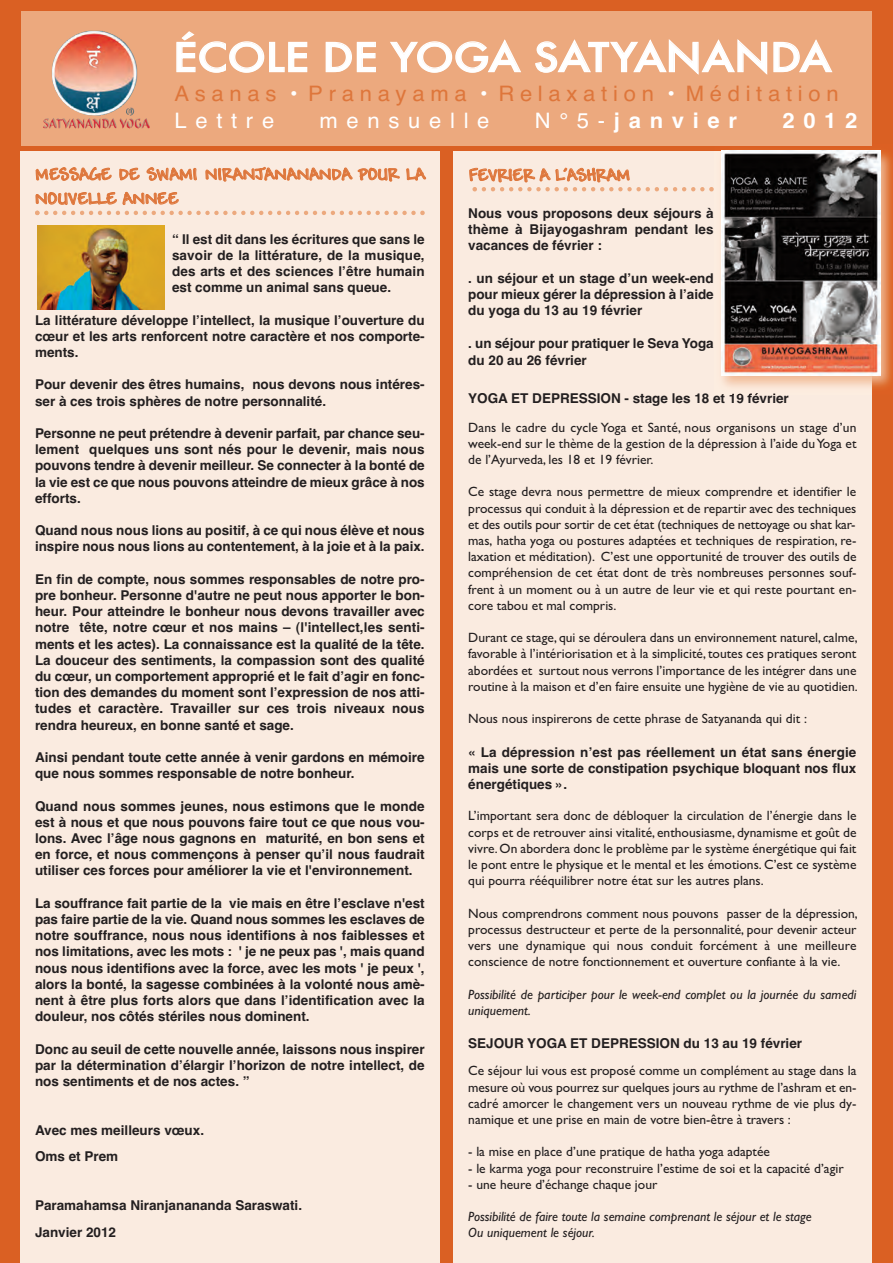
<style>
.page{position:relative;width:893px;height:1263px;background:#da6023}
.page>*{position:absolute;margin:0;border:0;box-sizing:border-box;transform-origin:0 0}
.t1{font:500 38.7px "Futura";letter-spacing:-.005em;color:#fff;scale:1.11 1}
.t2{font:21.3px/27px "Helvetica";letter-spacing:.26em;color:#de763b}
.t3{font:700 21.3px "Helvetica";letter-spacing:.395em;color:#fff}
.t4{font:21.3px "Helvetica";letter-spacing:.395em;color:#fff}
.t5{font:700 18px/24.3px "Andy";color:#de763b}
.t6{font:700 13.5px/16.2px "Helvetica";color:#231f20;text-align:justify}
.t7{font:13.5px/16.2px "Gill Sans";color:#231f20;text-align:justify}
.t8{font:italic 13.5px/16.2px "Gill Sans";color:#231f20}
.s1{color:#fff}
.s2{font-weight:400}
</style>
<div class="page">
<div style="left:20px;top:151px;width:420px;height:1112px;background:#faebe0"></div>
<svg style="left:35px;top:211px;width:390px;height:4px"></svg>
<div style="left:21px;top:11px;width:851px;height:135px;background:#eca97e"></div>
<img style="left:43px;top:31px;width:94px;height:97px">
<div style="left:453px;top:152px;width:418px;height:1111px;background:#faebe0"></div>
<svg style="left:472px;top:187px;width:242px;height:4px"></svg>
<img style="left:714px;top:150px;width:178px;height:244px">
<img style="left:714px;top:152px;width:157px;height:242px">
<img style="left:721px;top:151px;width:159px;height:225px">
<img style="left:37px;top:226px;width:128px;height:83px">
<h1 class="t1" style="left:173px;top:36px;width:595px">ÉCOLE DE YOGA SATYANANDA</h1>
<h2 class="t2" style="left:174px;top:80px;width:666px">Asanas <span class="s1">•</span> Pranayama <span class="s1">•</span> Relaxation <span class="s1">•</span> Méditation<br><span class="s1">Lettre</span></h2>
<h2 class="t4" style="left:320px;top:108px;width:171px">mensuelle</h2>
<h2 class="t3" style="left:535px;top:108px;width:204px"><span class="s2">N°5-</span>janvier</h2>
<h2 class="t3" style="left:782px;top:108px;width:77px">2012</h2>
<h3 class="t5" style="left:469px;top:162px;width:163px">FEVRIER A L’ASHRAM</h3>
<p class="t6" style="left:468px;top:205px;width:247px">Nous vous proposons deux séjours à thème à Bijayogashram pendant les vacances de février :</p>
<p class="t6" style="left:468px;top:270px;width:247px">. un séjour et un stage dʼun week-end pour mieux gérer la dépression à lʼaide du yoga du 13 au 19 février</p>
<p class="t6" style="left:468px;top:334px;width:247px;line-height:17.4px">. un séjour pour pratiquer le Seva Yoga du 20 au 26 février</p>
<p class="t6" style="left:468px;top:391px;width:322px">YOGA ET DEPRESSION - stage les 18 et 19 février</p>
<p class="t7" style="left:468px;top:419px;width:390px">Dans le cadre du cycle Yoga et Santé, nous organisons un stage d’un week-end sur le thème de la gestion de la dépression à l’aide duYoga et de l’Ayurveda, les 18 et 19 février.</p>
<p class="t7" style="left:468px;top:484px;width:390px">Ce stage devra nous permettre de mieux comprendre et identifier le processus qui conduit à la dépression et de repartir avec des techniques et des outils pour sortir de cet état (techniques de nettoyage ou shat kar&shy;mas, hatha yoga ou postures adaptées et techniques de respiration, re&shy;laxation et méditation). C’est une opportunité de trouver des outils de compréhension de cet état dont de très nombreuses personnes souf&shy;frent à un moment ou à un autre de leur vie et qui reste pourtant en&shy;core tabou et mal compris.</p>
<p class="t7" style="left:468px;top:629px;width:391px">Durant ce stage, qui se déroulera dans un environnement naturel, calme, favorable à l’intériorisation et à la simplicité,toutes ces pratiques seront abordées et surtout nous verrons l’importance de les intégrer dans une routine à la maison et d’en faire ensuite une hygiène de vie au quotidien.</p>
<p class="t7" style="left:468px;top:710px;width:340px">Nous nous inspirerons de cette phrase de Satyananda qui dit :</p>
<p class="t6" style="left:468px;top:744px;width:390px">« La dépression nʼest pas réellement un état sans énergie mais une sorte de constipation psychique bloquant nos flux énergétiques ».</p>
<p class="t7" style="left:468px;top:808px;width:390px">L’important sera donc de débloquer la circulation de l’énergie dans le corps et de retrouver ainsi vitalité, enthousiasme, dynamisme et goût de vivre.On abordera donc le problème par le système énergétique qui fait le pont entre le physique et le mental et les émotions. C’est ce système qui pourra rééquilibrer notre état sur les autres plans.</p>
<p class="t7" style="left:468px;top:905px;width:391px">Nous comprendrons comment nous pouvons passer de la dépression, processus destructeur et perte de la personnalité, pour devenir acteur vers une dynamique qui nous conduit forcément à une meilleure conscience de notre fonctionnement et ouverture confiante à la vie.</p>
<p class="t8" style="left:468px;top:986px;width:390px">Possibilité de participer pour le week-end complet ou la journée du samedi uniquement.</p>
<p class="t6" style="left:468px;top:1035px;width:335px">SEJOUR YOGA ET DEPRESSION du 13 au 19 février</p>
<p class="t7" style="left:468px;top:1063px;width:390px">Ce séjour lui vous est proposé comme un complément au stage dans la mesure où vous pourrez sur quelques jours au rythme de l’ashram et en&shy;cadré amorcer le changement vers un nouveau rythme de vie plus dy&shy;namique et une prise en main de votre bien-être à travers :</p>
<p class="t7" style="left:468px;top:1144px;width:303px">- la mise en place d’une pratique de hatha yoga adaptée</p>
<p class="t7" style="left:468px;top:1160px;width:377px">- le karma yoga pour reconstruire l’estime de soi et la capacité d’agir</p>
<p class="t7" style="left:468px;top:1176px;width:191px">- une heure d’échange chaque jour</p>
<p class="t8" style="left:468px;top:1208px;width:345px">Possibilité de faire toute la semaine comprenant le séjour et le stage<br>Ou uniquement le séjour.</p>
<h3 class="t5" style="left:35px;top:162px;width:391px">MESSAGE DE SWAMI NIRANJANANANDA POUR LA<br>NOUVELLE ANNEE</h3>
<p class="t6" style="left:172px;top:231px;width:254px">“ Il est dit dans les écritures que sans le savoir de la littérature, de la musique, des arts et des sciences lʼêtre humain est comme un animal sans queue.</p>
<p class="t6" style="left:35px;top:312px;width:391px">La littérature développe lʼintellect, la musique lʼouverture du cœur et les arts renforcent notre caractère et nos comporte&shy;ments.</p>
<p class="t6" style="left:35px;top:377px;width:391px">Pour devenir des êtres humains, nous devons nous intéres&shy;ser à ces trois sphères de notre personnalité.</p>
<p class="t6" style="left:35px;top:425px;width:391px">Personne ne peut prétendre à devenir parfait, par chance seu&shy;lement quelques uns sont nés pour le devenir, mais nous pouvons tendre à devenir meilleur. Se connecter à la bonté de la vie est ce que nous pouvons atteindre de mieux grâce à nos efforts.</p>
<p class="t6" style="left:35px;top:522px;width:391px">Quand nous nous lions au positif, à ce qui nous élève et nous inspire nous nous lions au contentement, à la joie et à la paix.</p>
<p class="t6" style="left:35px;top:571px;width:391px">En fin de compte, nous sommes responsables de notre pro&shy;pre bonheur. Personne d'autre ne peut nous apporter le bon&shy;heur. Pour atteindre le bonheur nous devons travailler avec notre tête, notre cœur et nos mains – (l'intellect,les senti&shy;ments et les actes). La connaissance est la qualité de la tête.<br>La douceur des sentiments, la compassion sont des qualité du cœur, un comportement approprié et le fait dʼagir en fonc&shy;tion des demandes du moment sont lʼexpression de nos atti&shy;tudes et caractère. Travailler sur ces trois niveaux nous rendra heureux, en bonne santé et sage.</p>
<p class="t6" style="left:35px;top:749px;width:391px">Ainsi pendant toute cette année à venir gardons en mémoire que nous sommes responsable de notre bonheur.</p>
<p class="t6" style="left:35px;top:798px;width:391px">Quand nous sommes jeunes, nous estimons que le monde est à nous et que nous pouvons faire tout ce que nous vou&shy;lons. Avec lʼâge nous gagnons en maturité, en bon sens et en force, et nous commençons à penser quʼil nous faudrait utiliser ces forces pour améliorer la vie et l'environnement.</p>
<p class="t6" style="left:35px;top:895px;width:391px">La souffrance fait partie de la vie mais en être lʼesclave n'est pas faire partie de la vie. Quand nous sommes les esclaves de notre souffrance, nous nous identifions à nos faiblesses et nos limitations, avec les mots : ' je ne peux pas ', mais quand nous nous identifions avec la force, avec les mots ' je peux ', alors la bonté, la sagesse combinées à la volonté nous amè&shy;nent à être plus forts alors que dans lʼidentification avec la douleur, nos côtés stériles nous dominent.</p>
<p class="t6" style="left:35px;top:1041px;width:391px">Donc au seuil de cette nouvelle année, laissons nous inspirer par la détermination dʼélargir lʼhorizon de notre intellect, de nos sentiments et de nos actes. ”</p>
<p class="t6" style="left:35px;top:1117px;width:171px;line-height:26.7px">Avec mes meilleurs vœux.<br>Oms et Prem</p>
<p class="t6" style="left:35px;top:1192px;width:269px;line-height:26.7px">Paramahamsa Niranjanananda Saraswati.<br>Janvier 2012</p>
</div>
